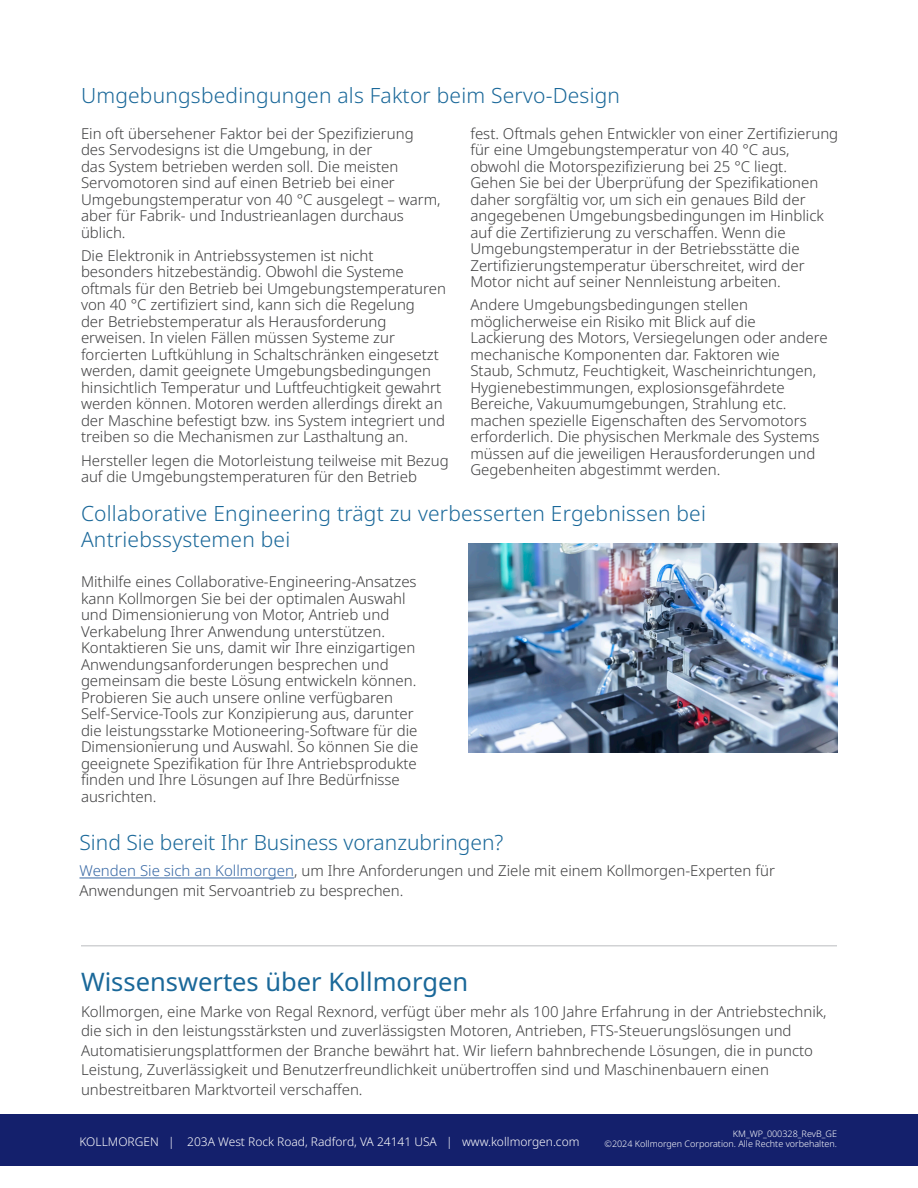
<style>
.page{position:relative;width:918px;height:1188px;background:#fff}
.page>*{position:absolute;margin:0;border:0;box-sizing:border-box;transform-origin:0 0}
.Title{font:25.5px "Noto Sans";color:#1a6899}
.Title-2{font:300 21px/25.5px "Noto Sans";letter-spacing:.01em;color:#1a6899}
.Bold{font:300 21px "Noto Sans";color:#1a6899}
.Body{font:300 15px/16.5px "Noto Sans";color:#3e3e3f}
.t1{font:300 12px "Noto Sans";color:#fff}
.t2{font:300 9px "Noto Sans";color:#fff}
.s1{color:#3667a4}
</style>
<div class="page">
<img style="left:469px;top:543px;width:368px;height:210px">
<div style="left:0;top:1115px;width:918px;height:51px;background:#14206c"></div>
<hr style="left:81px;top:945px;width:756px;height:2px;background:#d1d2d4">
<hr style="left:80px;top:878px;width:214px;height:1px;background:#3667a4">
<p class="Title-2" style="left:81px;top:83px;width:541px">Umgebungsbedingungen als Faktor beim Servo-Design</p>
<p class="Body" style="left:81px;top:125px;width:361px">Ein oft übersehener Faktor bei der Spezifizierung des Servodesigns ist die Umgebung, in der<br>das System betrieben werden soll. Die meisten Servomotoren sind auf einen Betrieb bei einer Umgebungstemperatur von 40 °C ausgelegt – warm, aber für Fabrik- und Industrieanlagen durchaus üblich.</p>
<p class="Body" style="left:81px;top:247px;width:367px">Die Elektronik in Antriebssystemen ist nicht besonders hitzebeständig. Obwohl die Systeme oftmals für den Betrieb bei Umgebungstemperaturen von 40 °C zertifiziert sind, kann sich die Regelung<br>der Betriebstemperatur als Herausforderung erweisen. In vielen Fällen müssen Systeme zur forcierten Luftkühlung in Schaltschränken eingesetzt werden, damit geeignete Umgebungsbedingungen hinsichtlich Temperatur und Luftfeuchtigkeit gewahrt werden können. Motoren werden allerdings direkt an der Maschine befestigt bzw. ins System integriert und treiben so die Mechanismen zur Lasthaltung an.</p>
<p class="Body" style="left:81px;top:452px;width:369px">Hersteller legen die Motorleistung teilweise mit Bezug auf die Umgebungstemperaturen für den Betrieb</p>
<p class="Body" style="left:470px;top:125px;width:369px">fest. Oftmals gehen Entwickler von einer Zertifizierung für eine Umgebungstemperatur von 40 °C aus, obwohl die Motorspezifizierung bei 25 °C liegt.<br>Gehen Sie bei der Überprüfung der Spezifikationen daher sorgfältig vor, um sich ein genaues Bild der angegebenen Umgebungsbedingungen im Hinblick auf die Zertifizierung zu verschaffen. Wenn die Umgebungstemperatur in der Betriebsstätte die Zertifizierungstemperatur überschreitet, wird der Motor nicht auf seiner Nennleistung arbeiten.</p>
<p class="Body" style="left:470px;top:297px;width:359px">Andere Umgebungsbedingungen stellen möglicherweise ein Risiko mit Blick auf die Lackierung des Motors, Versiegelungen oder andere mechanische Komponenten dar. Faktoren wie<br>Staub, Schmutz, Feuchtigkeit, Wascheinrichtungen, Hygienebestimmungen, explosionsgefährdete Bereiche, Vakuumumgebungen, Strahlung etc. machen spezielle Eigenschaften des Servomotors erforderlich. Die physischen Merkmale des Systems müssen auf die jeweiligen Herausforderungen und Gegebenheiten abgestimmt werden.</p>
<p class="Title-2" style="left:81px;top:501px;width:627px">Collaborative Engineering trägt zu verbesserten Ergebnissen bei<br>Antriebssystemen bei</p>
<p class="Body" style="left:81px;top:574px;width:339px">Mithilfe eines Collaborative-Engineering-Ansatzes kann Kollmorgen Sie bei der optimalen Auswahl und Dimensionierung von Motor, Antrieb und Verkabelung Ihrer Anwendung unterstützen.<br>Kontaktieren Sie uns, damit wir Ihre einzigartigen Anwendungsanforderungen besprechen und gemeinsam die beste Lösung entwickeln können.<br>Probieren Sie auch unsere online verfügbaren Self-Service-Tools zur Konzipierung aus, darunter die leistungsstarke Motioneering-Software für die Dimensionierung und Auswahl. So können Sie die geeignete Spezifikation für Ihre Antriebsprodukte finden und Ihre Lösungen auf Ihre Bedürfnisse ausrichten.</p>
<p class="Bold" style="left:80px;top:831px;width:425px">Sind Sie bereit Ihr Business voranzubringen?</p>
<p class="Body" style="left:80px;top:862px;width:697px;line-height:19.5px"><span class="s1">Wenden Sie sich an Kollmorgen</span>, um Ihre Anforderungen und Ziele mit einem Kollmorgen-Experten für<br>Anwendungen mit Servoantrieb zu besprechen.</p>
<p class="Title" style="left:81px;top:967px;width:389px">Wissenswertes über Kollmorgen</p>
<p class="Body" style="left:81px;top:1002px;width:747px;line-height:19.5px">Kollmorgen, eine Marke von Regal Rexnord, verfügt über mehr als 100 Jahre Erfahrung in der Antriebstechnik, die sich in den leistungsstärksten und zuverlässigsten Motoren, Antrieben, FTS-Steuerungslösungen und Automatisierungsplattformen der Branche bewährt hat. Wir liefern bahnbrechende Lösungen, die in puncto Leistung, Zuverlässigkeit und Benutzerfreundlichkeit unübertroffen sind und Maschinenbauern einen unbestreitbaren Marktvorteil verschaffen.</p>
<p class="t1" style="left:80px;top:1135px;width:501px">KOLLMORGEN | 203A West Rock Road, Radford, VA 24141 USA | www.kollmorgen.com</p>
<p class="t2" style="left:733px;top:1128px;width:106px">KM_WP_000328_RevB_GE</p>
<p class="t2" style="left:605px;top:1139px;width:234px">©2024 Kollmorgen Corporation. Alle Rechte vorbehalten.</p>
</div>
